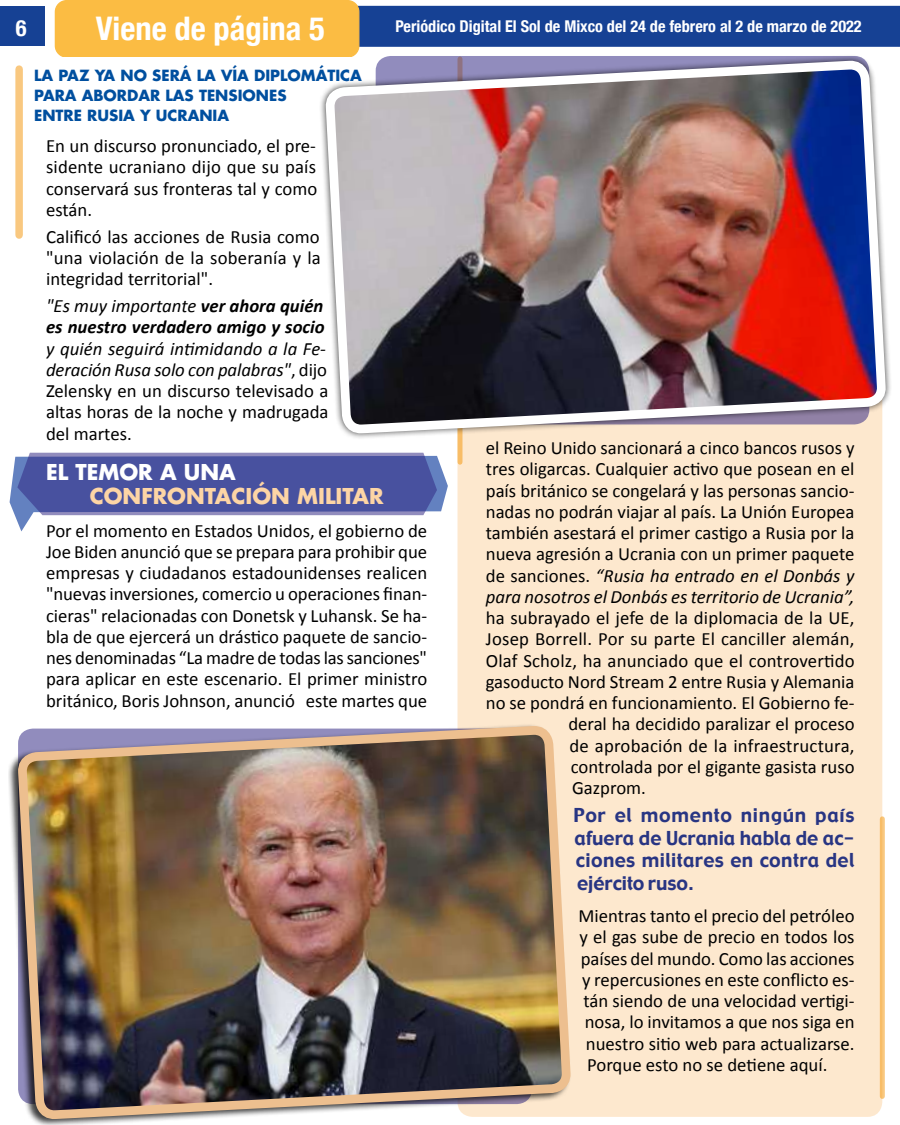
<style>
.page{position:relative;width:900px;height:1125px;background:#fff}
.page>*{position:absolute;margin:0;border:0;box-sizing:border-box;transform-origin:0 0}
.t1{font:700 condensed 32.5px "Helvetica Neue";color:#fff}
.t2{font:700 condensed 22.5px "Helvetica Neue";color:#fff}
.t3{font:700 21.25px "Futura";color:#fdd5a5}
.t4{font:700 21.25px "Futura";color:#fff}
.t5{font:18.75px/21.2px "Calibri";color:#000;text-align:justify}
.t6{font:18.75px/22.5px "Gadget";letter-spacing:.02em;color:#283583;text-align:justify}
.t7{font:italic 700 18.75px/21.2px "Calibri";color:#000}
.t8{font:700 condensed 16.25px "Helvetica Neue";color:#fff}
.t9{font:700 15px/20px "Futura";color:#004f9f}
.s1{font-weight:400}
.s2{font-style:italic}
</style>
<div class="page">
<div style="left:458px;top:349px;width:424px;height:768px;background:#fde8ce;border-radius:15px"></div>
<svg style="left:9px;top:453px;width:320px;height:78px"></svg>
<div style="left:65px;top:6px;width:834px;height:40px;background:#164194"></div>
<div style="left:64px;top:6px;width:836px;height:41px;border:1px solid #164194"></div>
<div style="left:0;top:6px;width:45px;height:40px;background:#164194"></div>
<div style="left:55px;top:0;width:304px;height:56px;background:#fbbc43"></div>
<div style="left:319px;top:54px;width:573px;height:387px;background:#000;opacity:.75"></div>
<img style="left:329px;top:64px;width:553px;height:659px">
<div style="left:8px;top:723px;width:563px;height:402px;background:#000;opacity:.75"></div>
<img style="left:22px;top:730px;width:545px;height:395px">
<svg style="left:880px;top:819px;width:5px;height:277px"></svg>
<div style="left:15px;top:69px;width:8px;height:166px;background:#f9c880"></div>
<p class="t2" style="left:16px;top:15px;width:12px">6</p>
<h1 class="t1" style="left:96px;top:9px;width:231px">Viene de página 5</h1>
<p class="t8" style="left:395px;top:17px;width:468px">Periódico Digital El Sol de Mixco del 24 de febrero al 2 de marzo de 2022</p>
<p class="t9" style="left:34px;top:65px;width:329px">LA PAZ YA NO SERÁ LA VÍA DIPLOMÁTICA<br>PARA ABORDAR LAS TENSIONES<br>ENTRE RUSIA Y UCRANIA</p>
<p class="t5" style="left:46px;top:135px;width:273px">En un discurso pronunciado, el pre&shy;sidente ucraniano dijo que su país conservará sus fronteras tal y como están.</p>
<p class="t5" style="left:46px;top:226px;width:276px">Calificó las acciones de Rusia como "una violación de la soberanía y la integridad territorial".</p>
<p class="t7" style="left:46px;top:295px;width:280px"><span class="s1">"Es muy importante</span> ver ahora quién es nuestro verdadero amigo y socio</p>
<p class="t5" style="left:46px;top:338px;width:284px;text-align:left"><span class="s2">y quién seguirá intimidando a la Fe&shy;deración Rusa solo con palabras"</span>, dijo<br>Zelensky en un discurso televisado a altas horas de la noche y madrugada del martes.</p>
<p class="t4" style="left:46px;top:458px;width:191px">EL TEMOR A UNA</p>
<p class="t3" style="left:90px;top:481px;width:295px">CONFRONTACIÓN MILITAR</p>
<p class="t5" style="left:46px;top:520px;width:383px">Por el momento en Estados Unidos, el gobierno de Joe Biden anunció que se prepara para prohibir que empresas y ciudadanos estadounidenses realicen "nuevas inversiones, comercio u operaciones finan&shy;cieras" relacionadas con Donetsk y Luhansk. Se ha&shy;bla de que ejercerá un drástico paquete de sancio&shy;nes denominadas “La madre de todas las sanciones" para aplicar en este escenario. El primer ministro británico, Boris Johnson, anunció este martes que</p>
<p class="t5" style="left:486px;top:437px;width:370px">el Reino Unido sancionará a cinco bancos rusos y tres oligarcas. Cualquier activo que posean en el país británico se congelará y las personas sancio&shy;nadas no podrán viajar al país. La Unión Europea también asestará el primer castigo a Rusia por la nueva agresión a Ucrania con un primer paquete de sanciones. <span class="s2">“Rusia ha entrado en el Donbás y para nosotros el Donbás es territorio de Ucrania”,</span></p>
<p class="t5" style="left:486px;top:607px;width:370px">ha subrayado el jefe de la diplomacia de la UE,</p>
<p class="t5" style="left:486px;top:629px;width:370px">Josep Borrell. Por su parte El canciller alemán,</p>
<p class="t5" style="left:486px;top:650px;width:370px">Olaf Scholz, ha anunciado que el controvertido</p>
<p class="t5" style="left:486px;top:671px;width:370px">gasoducto Nord Stream 2 entre Rusia y Alemania</p>
<p class="t5" style="left:486px;top:692px;width:370px">no se pondrá en funcionamiento. El Gobierno fe-</p>
<p class="t5" style="left:568px;top:714px;width:288px">deral ha decidido paralizar el proceso</p>
<p class="t5" style="left:570px;top:735px;width:286px">de aprobación de la infraestructura,</p>
<p class="t5" style="left:571px;top:756px;width:285px">controlada por el gigante gasista ruso</p>
<p class="t5" style="left:572px;top:777px;width:75px">Gazprom.</p>
<p class="t6" style="left:573px;top:805px;width:283px">Por el momento ningún país afuera de Ucrania habla de ac&shy;ciones militares en contra del ejército ruso.</p>
<p class="t5" style="left:578px;top:905px;width:278px">Mientras tanto el precio del petróleo</p>
<p class="t5" style="left:580px;top:927px;width:276px">y el gas sube de precio en todos los</p>
<p class="t5" style="left:581px;top:948px;width:275px">países del mundo. Como las acciones</p>
<p class="t5" style="left:582px;top:969px;width:274px">y repercusiones en este conflicto es-</p>
<p class="t5" style="left:583px;top:990px;width:273px">tán siendo de una velocidad vertigi-</p>
<p class="t5" style="left:585px;top:1012px;width:271px">nosa, lo invitamos a que nos siga en</p>
<p class="t5" style="left:586px;top:1033px;width:270px">nuestro sitio web para actualizarse.</p>
<p class="t5" style="left:587px;top:1054px;width:242px">Porque esto no se detiene aquí.</p>
</div>
